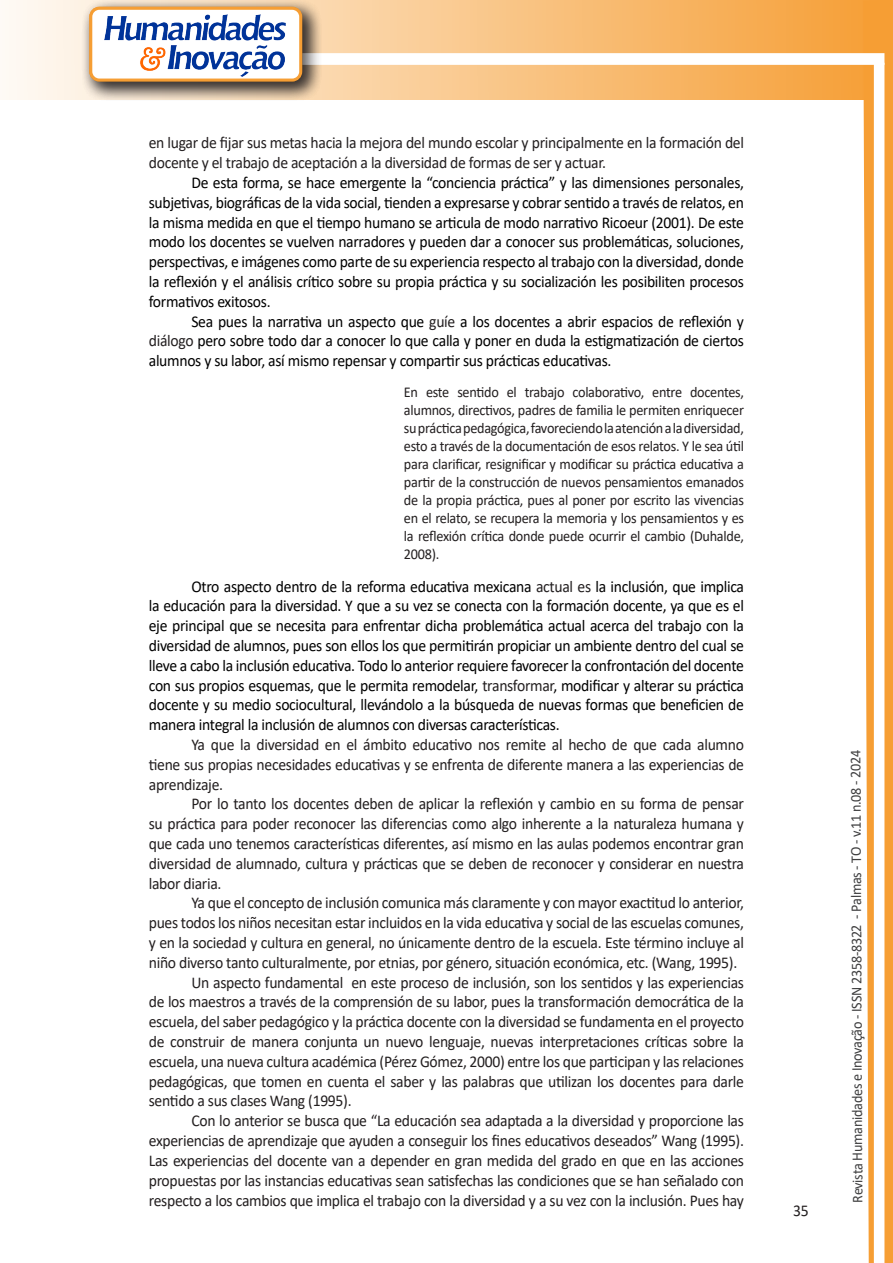
<style>
.page{position:relative;width:893px;height:1263px;background:#fff}
.page>*{position:absolute;margin:0;border:0;box-sizing:border-box;transform-origin:0 0}
.texto{font:16.5px/19.8px "Calibri";letter-spacing:-.02em;color:#231f20;text-align:justify;scale:.95 1}
.texto-2{font:16.5px/19.8px "Calibri";letter-spacing:-.02em;color:#000;text-align:justify;scale:.95 1}
.citacao{font:15px/18px "Calibri";letter-spacing:-.02em;color:#231f20;text-align:justify;scale:.95 1}
.t1{font:15px "Calibri";letter-spacing:-.025em;color:#3e3e3f;scale:.95 1}
.s1{color:#231f20}
</style>
<div class="page">
<svg style="left:5px;top:0;width:858px;height:100px;background:#f9c484"></svg>
<div style="left:302px;top:53px;width:582px;height:12px;background:#fff;border:2px solid #fff"></div>
<svg style="left:863px;top:0;width:30px;height:1263px"></svg>
<div style="left:81px;top:0;width:241px;height:102px;background:#231f20;opacity:.75"></div>
<div style="left:91px;top:8px;width:210px;height:72px;background:#fff;border-radius:9px"></div>
<img style="left:104px;top:14px;width:181px;height:62px">
<div style="left:89px;top:7px;width:213px;height:75px;border:3px solid #f69e34;border-radius:9px"></div>
<p class="texto" style="left:149px;top:133px;width:628px">en lugar de fijar sus metas hacia la mejora del mundo escolar y principalmente en la formación del docente y el trabajo de aceptación a la diversidad de formas de ser y actuar.</p>
<p class="texto-2" style="left:149px;top:172px;width:628px;text-indent:43px">De esta forma, se hace emergente la “conciencia práctica” y las dimensiones personales, subjetivas, biográficas de la vida social, tienden a expresarse y cobrar sentido a través de relatos, en la misma medida en que el tiempo humano se articula de modo narrativo Ricoeur (2001). De este modo los docentes se vuelven narradores y pueden dar a conocer sus problemáticas, soluciones, perspectivas, e imágenes como parte de su experiencia respecto al trabajo con la diversidad, donde la reflexión y el análisis crítico sobre su propia práctica y su socialización les posibiliten procesos formativos exitosos.</p>
<p class="texto-2" style="left:149px;top:311px;width:628px;text-indent:43px">Sea pues la narrativa un aspecto que <span class="s1">guíe</span> a los docentes a abrir espacios de reflexión y <span class="s1">diálogo</span> pero sobre todo dar a conocer lo que calla y poner en duda la estigmatización de ciertos alumnos y su labor, así mismo repensar y compartir sus prácticas educativas.</p>
<p class="citacao" style="left:404px;top:383px;width:360px">En este sentido el trabajo colaborativo, entre docentes, alumnos, directivos, padres de familia le permiten enriquecer su práctica pedagógica, favoreciendo la atención a la diversidad, esto a través de la documentación de esos relatos. Y le sea útil para clarificar, resignificar y modificar su práctica educativa a partir de la construcción de nuevos pensamientos emanados de la propia práctica, pues al poner por escrito las vivencias en el relato, se recupera la memoria y los pensamientos y es la reflexión crítica donde puede ocurrir el cambio (Duhalde, 2008).</p>
<p class="texto-2" style="left:149px;top:576px;width:628px;text-indent:43px">Otro aspecto dentro de la reforma educativa mexicana <span class="s1">actual es</span> la inclusión, que implica la educación para la diversidad. Y que a su vez se conecta con la formación docente, ya que es el eje principal que se necesita para enfrentar dicha problemática actual acerca del trabajo con la diversidad de alumnos, pues son ellos los que permitirán propiciar un ambiente dentro del cual se lleve a cabo la inclusión educativa. Todo lo anterior requiere favorecer la confrontación del docente con sus propios esquemas, que le permita remodelar, <span class="s1">transformar</span>, modificar y alterar su práctica docente y su medio sociocultural, llevándolo a la búsqueda de nuevas formas que beneficien de manera integral la inclusión de alumnos con diversas características.</p>
<p class="texto" style="left:149px;top:734px;width:628px;text-indent:43px">Ya que la diversidad en el ámbito educativo nos remite al hecho de que cada alumno tiene sus propias necesidades educativas y se enfrenta de diferente manera a las experiencias de aprendizaje.</p>
<p class="texto" style="left:149px;top:794px;width:628px;text-indent:43px">Por lo tanto los docentes deben de aplicar la reflexión y cambio en su forma de pensar su práctica para poder reconocer las diferencias como algo inherente a la naturaleza humana y que cada uno tenemos características diferentes, así mismo en las aulas podemos encontrar gran diversidad de alumnado, cultura y prácticas que se deben de reconocer y considerar en nuestra labor diaria.</p>
<p class="texto" style="left:149px;top:893px;width:628px;text-indent:43px">Ya que el concepto de inclusión comunica más claramente y con mayor exactitud lo anterior, pues todos los niños necesitan estar incluidos en la vida educativa y social de las escuelas comunes, y en la sociedad y cultura en general, no únicamente dentro de la escuela. Este término incluye al niño diverso tanto culturalmente, por etnias, por género, situación económica, etc. (Wang, 1995).</p>
<p class="texto" style="left:149px;top:972px;width:628px;text-indent:43px">Un aspecto fundamental en este proceso de inclusión, son los sentidos y las experiencias de los maestros a través de la comprensión de su labor, pues la transformación democrática de la escuela, del saber pedagógico y la práctica docente con la diversidad se fundamenta en el proyecto de construir de manera conjunta un nuevo lenguaje, nuevas interpretaciones críticas sobre la escuela, una nueva cultura académica (Pérez Gómez, 2000) entre los que participan y las relaciones pedagógicas, que tomen en cuenta el saber y las palabras que utilizan los docentes para darle sentido a sus clases Wang (1995).</p>
<p class="texto" style="left:149px;top:1110px;width:628px;text-indent:43px">Con lo anterior se busca que “La educación sea adaptada a la diversidad y proporcione las experiencias de aprendizaje que ayuden a conseguir los fines educativos deseados” Wang (1995).<br>Las experiencias del docente van a depender en gran medida del grado en que en las acciones propuestas por las instancias educativas sean satisfechas las condiciones que se han señalado con respecto a los cambios que implica el trabajo con la diversidad y a su vez con la inclusión. Pues hay</p>
<p class="texto" style="left:793px;top:1200px;width:18px">35</p>
<p class="t1" style="left:846px;top:1203px;width:478px;rotate:-90deg">Revista Humanidades e Inovação - ISSN 2358-8322 - Palmas - TO - v.11 n.08 - 2024</p>
</div>
